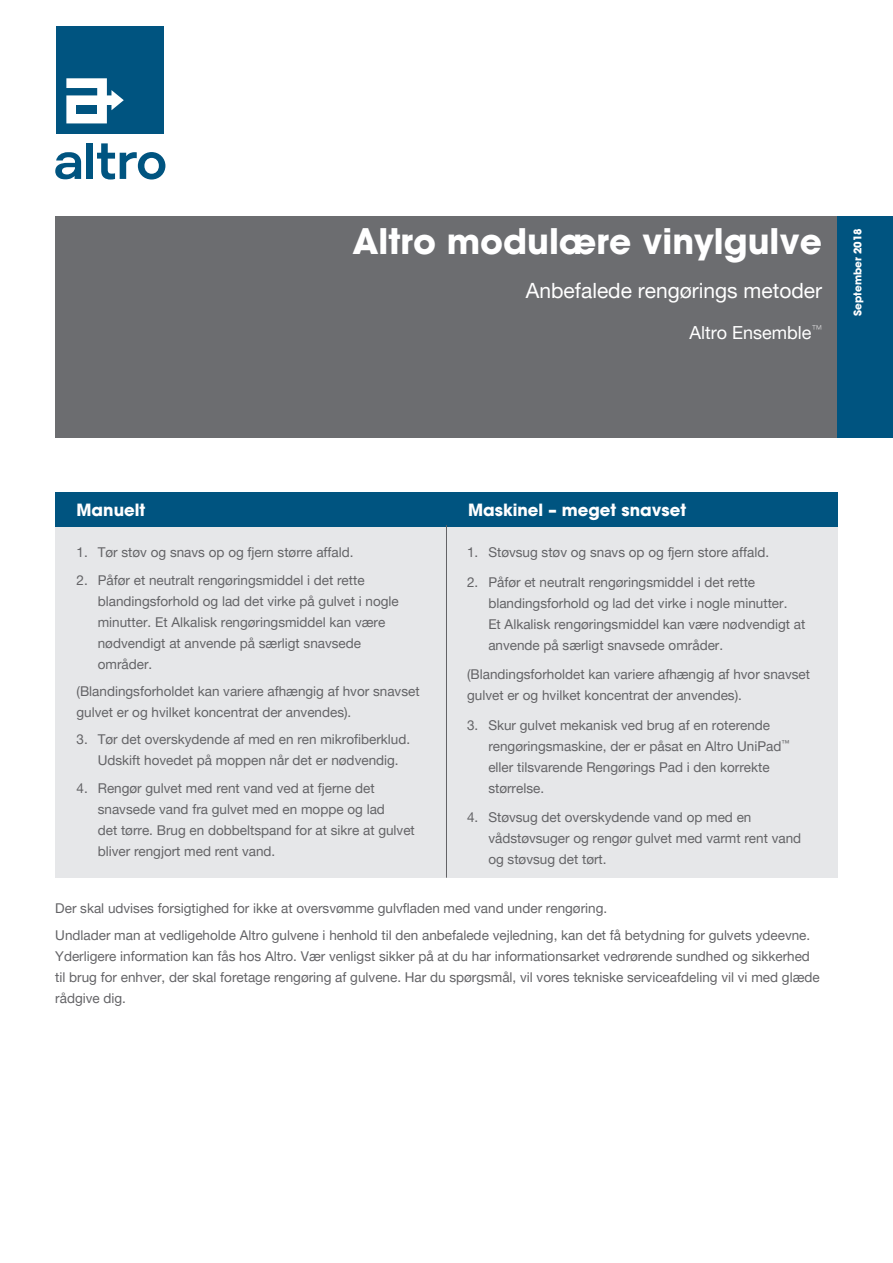
<style>
.page{position:relative;width:893px;height:1263px;background:#fff}
.page>*{position:absolute;margin:0;border:0;box-sizing:border-box;transform-origin:0 0}
.t1{font:700 34.5px "Avant Garde";color:#fff}
.t2{font:21px "Helvetica Neue LT Pro";color:#fff}
.t3{font:18px "Helvetica Neue LT Pro";color:#fff}
.t4{font:700 16.5px "Avant Garde";color:#fff}
.t5{font:13.5px/21px "Helvetica Neue LT Pro";color:#636366}
.t6{font:700 10.5px "Avant Garde";color:#fff}
</style>
<div class="page">
<div style="left:55px;top:521px;width:783px;height:357px;background:#e6e7e9"></div>
<div style="left:55px;top:492px;width:783px;height:34px;background:#005480"></div>
<hr style="left:446px;top:525px;width:1px;height:353px;background:#636366">
<div style="left:55px;top:216px;width:782px;height:221px;background:#6c6d70"></div>
<div style="left:837px;top:216px;width:56px;height:221px;background:#005480"></div>
<div style="left:86px;top:143px;width:7px;height:36px;background:#005480"></div>
<svg style="left:55px;top:152px;width:26px;height:27px"></svg>
<svg style="left:97px;top:143px;width:68px;height:37px"></svg>
<div style="left:56px;top:26px;width:108px;height:108px;background:#005480"></div>
<svg style="left:66px;top:78px;width:58px;height:45px"></svg>
<div style="left:76px;top:105px;width:21px;height:9px;background:#005480"></div>
<h1 class="t1" style="left:352px;top:219px;width:471px">Altro modulære vinylgulve</h1>
<h2 class="t2" style="left:526px;top:278px;width:298px">Anbefalede rengørings metoder</h2>
<h3 class="t3" style="left:689px;top:322px;width:134px">Altro Ensemble<sup>™</sup></h3>
<p class="t6" style="left:851px;top:316px;width:89px;rotate:-90deg">September 2018</p>
<p class="t4" style="left:77px;top:499px;width:70px">Manuelt</p>
<p class="t4" style="left:468px;top:499px;width:220px">Maskinel – meget snavset</p>
<p class="t5" style="left:77px;top:541px;width:279px">1. Tør støv og snavs op og fjern større affald.</p>
<p class="t5" style="left:98px;top:569px;width:303px;text-indent:-21px">2. Påfør et neutralt rengøringsmiddel i det rette blandingsforhold og lad det virke på gulvet i nogle minutter. Et Alkalisk rengøringsmiddel kan være nødvendigt at anvende på særligt snavsede områder.</p>
<p class="t5" style="left:77px;top:680px;width:345px">(Blandingsforholdet kan variere afhængig af hvor snavset gulvet er og hvilket koncentrat der anvendes).</p>
<p class="t5" style="left:98px;top:729px;width:314px;text-indent:-21px">3. Tør det overskydende af med en ren mikrofiberklud.<br>Udskift hovedet på moppen når det er nødvendig.</p>
<p class="t5" style="left:98px;top:777px;width:319px;text-indent:-21px">4. Rengør gulvet med rent vand ved at fjerne det snavsede vand fra gulvet med en moppe og lad<br>det tørre. Brug en dobbeltspand for at sikre at gulvet bliver rengjort med rent vand.</p>
<p class="t5" style="left:467px;top:541px;width:304px">1. Støvsug støv og snavs op og fjern store affald.</p>
<p class="t5" style="left:488px;top:571px;width:319px;text-indent:-21px">2. Påfør et neutralt rengøringsmiddel i det rette blandingsforhold og lad det virke i nogle minutter.<br>Et Alkalisk rengøringsmiddel kan være nødvendigt at anvende på særligt snavsede områder.</p>
<p class="t5" style="left:467px;top:664px;width:345px">(Blandingsforholdet kan variere afhængig af hvor snavset gulvet er og hvilket koncentrat der anvendes).</p>
<p class="t5" style="left:488px;top:714px;width:303px;text-indent:-21px">3. Skur gulvet mekanisk ved brug af en roterende rengøringsmaskine, der er påsat en Altro UniPad<sup>™ </sup>eller tilsvarende Rengørings Pad i den korrekte størrelse.</p>
<p class="t5" style="left:488px;top:806px;width:314px;text-indent:-21px">4. Støvsug det overskydende vand op med en vådstøvsuger og rengør gulvet med varmt rent vand og støvsug det tørt.</p>
<p class="t5" style="left:55px;top:894px;width:756px;line-height:27.5px">Der skal udvises forsigtighed for ikke at oversvømme gulvfladen med vand under rengøring.<br>Undlader man at vedligeholde Altro gulvene i henhold til den anbefalede vejledning, kan det få betydning for gulvets ydeevne.</p>
<p class="t5" style="left:55px;top:946px;width:766px">Yderligere information kan fås hos Altro. Vær venligst sikker på at du har informationsarket vedrørende sundhed og sikkerhed til brug for enhver, der skal foretage rengøring af gulvene. Har du spørgsmål, vil vores tekniske serviceafdeling vil vi med glæde rådgive dig.</p>
</div>
